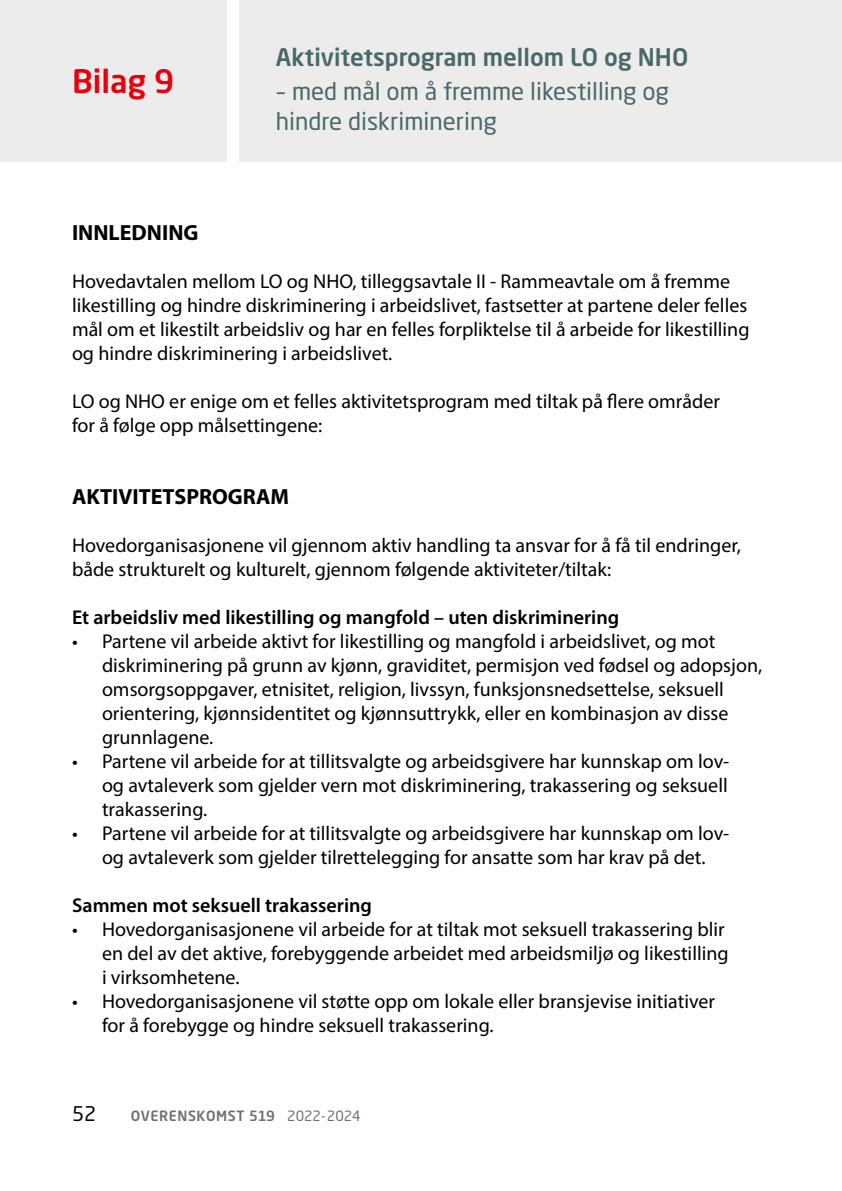
<style>
.page{position:relative;width:842px;height:1191px;background:#fff}
.page>*{position:absolute;margin:0;border:0;box-sizing:border-box;transform-origin:0 0}
.t1{font:500 32px "Neo Sans W1 G";color:#e7000e}
.liste_1{font:24px "Neo Sans";color:#4b6869}
.liste_1-2{font:500 24px "Neo Sans";color:#4b6869}
.liste_1-3{font:700 22px "Myriad Pro";color:#000}
.liste_1-4{font:20px/24px "Myriad Pro";color:#000}
.liste_1-5{font:600 20px "Myriad Pro";color:#000}
.t2{font:20px "Neo Sans W1 G";color:#000}
.t3{font:500 14px "Neo Sans W1 G";letter-spacing:.04em;color:#6f7070}
.s1{font-weight:400}
</style>
<div class="page">
<div style="left:239px;top:0;width:603px;height:162px;background:#ececec"></div>
<div style="left:0;top:0;width:227px;height:162px;background:#ececec"></div>
<p class="t1" style="left:72px;top:61px;width:104px">Bilag 9</p>
<p class="liste_1-2" style="left:276px;top:42px;width:414px">Aktivitetsprogram mellom LO og NHO</p>
<p class="liste_1" style="left:276px;top:77px;width:395px">– med mål om å fremme likestilling og</p>
<p class="liste_1" style="left:276px;top:107px;width:222px">hindre diskriminering</p>
<p class="liste_1-3" style="left:72px;top:218px;width:128px">INNLEDNING</p>
<p class="liste_1-4" style="left:72px;top:269px;width:679px">Hovedavtalen mellom LO og NHO, tilleggsavtale II - Rammeavtale om å fremme likestilling og hindre diskriminering i arbeidslivet, fastsetter at partene deler felles mål om et likestilt arbeidsliv og har en felles forpliktelse til å arbeide for likestilling og hindre diskriminering i arbeidslivet.</p>
<p class="liste_1-4" style="left:72px;top:389px;width:649px">LO og NHO er enige om et felles aktivitetsprogram med tiltak på flere områder</p>
<p class="liste_1-4" style="left:72px;top:413px;width:252px">for å følge opp målsettingene:</p>
<p class="liste_1-3" style="left:72px;top:482px;width:219px">AKTIVITETSPROGRAM</p>
<p class="liste_1-4" style="left:72px;top:533px;width:670px">Hovedorganisasjonene vil gjennom aktiv handling ta ansvar for å få til endringer, både strukturelt og kulturelt, gjennom følgende aktiviteter/tiltak:</p>
<p class="liste_1-5" style="left:72px;top:605px;width:549px">Et arbeidsliv med likestilling og mangfold – uten diskriminering</p>
<p class="liste_1-4" style="left:102px;top:629px;width:662px;text-indent:-30px">• Partene vil arbeide aktivt for likestilling og mangfold i arbeidslivet, og mot diskriminering på grunn av kjønn, graviditet, permisjon ved fødsel og adopsjon, omsorgsoppgaver, etnisitet, religion, livssyn, funksjonsnedsettelse, seksuell orientering, kjønnsidentitet og kjønnsuttrykk, eller en kombinasjon av disse grunnlagene.</p>
<p class="liste_1-4" style="left:102px;top:749px;width:629px;text-align:justify;text-indent:-30px">• Partene vil arbeide for at tillitsvalgte og arbeidsgivere har kunnskap om lov&shy;og avtaleverk som gjelder vern mot diskriminering, trakassering og seksuell trakassering.</p>
<p class="liste_1-4" style="left:72px;top:821px;width:659px;text-align:center">• Partene vil arbeide for at tillitsvalgte og arbeidsgivere har kunnskap om lov&shy;og avtaleverk som gjelder tilrettelegging for ansatte som har krav på det.</p>
<p class="liste_1-5" style="left:72px;top:893px;width:301px">Sammen mot seksuell trakassering</p>
<p class="liste_1-4" style="left:72px;top:917px;width:654px">• Hovedorganisasjonene vil arbeide for at tiltak mot seksuell trakassering blir</p>
<p class="liste_1-4" style="left:102px;top:941px;width:628px">en del av det aktive, forebyggende arbeidet med arbeidsmiljø og likestilling i virksomhetene.</p>
<p class="liste_1-4" style="left:102px;top:989px;width:615px;text-indent:-30px">• Hovedorganisasjonene vil støtte opp om lokale eller bransjevise initiativer for å forebygge og hindre seksuell trakassering.</p>
<p class="t2" style="left:72px;top:1101px;width:26px">52</p>
<p class="t3" style="left:131px;top:1107px;width:231px">OVERENSKOMST 519 <span class="s1">2022-2024</span></p>
</div>
